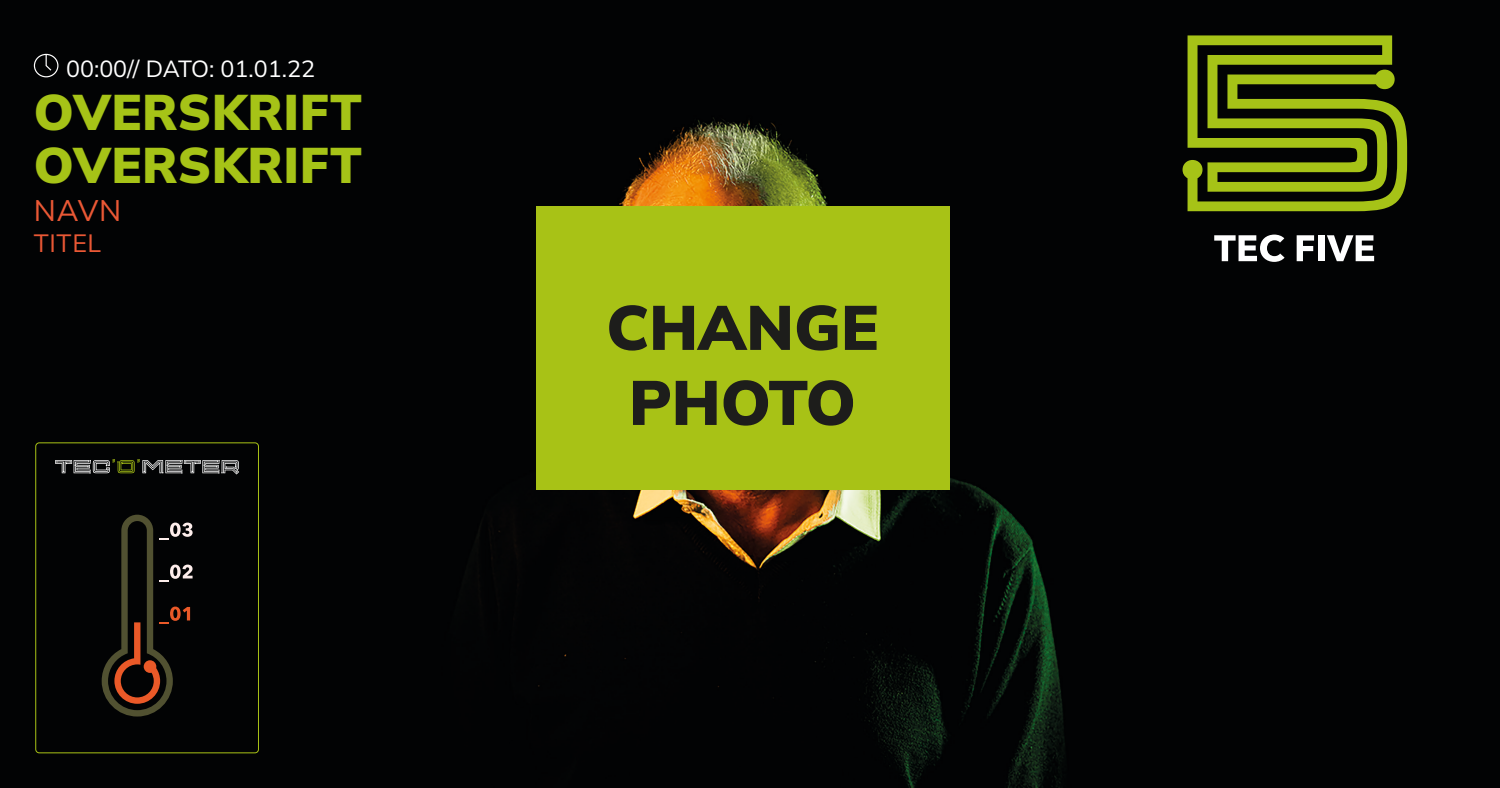
<style>
.page{position:relative;width:1500px;height:788px;background:#020304}
.page>*{position:absolute;margin:0;border:0;box-sizing:border-box;transform-origin:0 0}
.t1{font:900 62.5px/75px "Mulish";color:#1d1d1b;text-align:center}
.t2{font:900 49.88px/53.2px "Mulish";letter-spacing:.01em;color:#a6c317}
.t3{font:29.62px "Mulish";color:#ea5835}
.t4{font:25px "Mulish";letter-spacing:.025em;color:#ea5835}
.t5{font:23.25px "Mulish";color:#fff}
</style>
<div class="page">
<svg style="left:33px;top:53px;width:26px;height:25px"></svg>
<svg style="left:1183px;top:35px;width:224px;height:176px;background:#54630d"></svg>
<svg style="left:1214px;top:234px;width:71px;height:28px"></svg>
<svg style="left:1297px;top:235px;width:17px;height:26px"></svg>
<div style="left:1318px;top:235px;width:7px;height:26px;background:#fff"></div>
<svg style="left:1327px;top:235px;width:47px;height:26px"></svg>
<svg style="left:102px;top:514px;width:91px;height:202px;background:#221912"></svg>
<svg style="left:55px;top:459px;width:184px;height:15px;background:#50514b"></svg>
<div style="left:35px;top:442px;width:224px;height:311px;border:1px solid #a8c216;border-radius:4px"></div>
<div style="left:536px;top:206px;width:414px;height:283px;background:#a8c216"></div>
<p class="t5" style="left:66px;top:53px;width:251px">00:00// DATO: 01.01.22</p>
<p class="t2" style="left:34px;top:84px;width:330px">OVERSKRIFT<br>OVERSKRIFT</p>
<p class="t3" style="left:34px;top:190px;width:89px">NAVN</p>
<p class="t4" style="left:34px;top:226px;width:69px">TITEL</p>
<p class="t1" style="left:606px;top:288px;width:274px">CHANGE<br>PHOTO</p>
</div>
